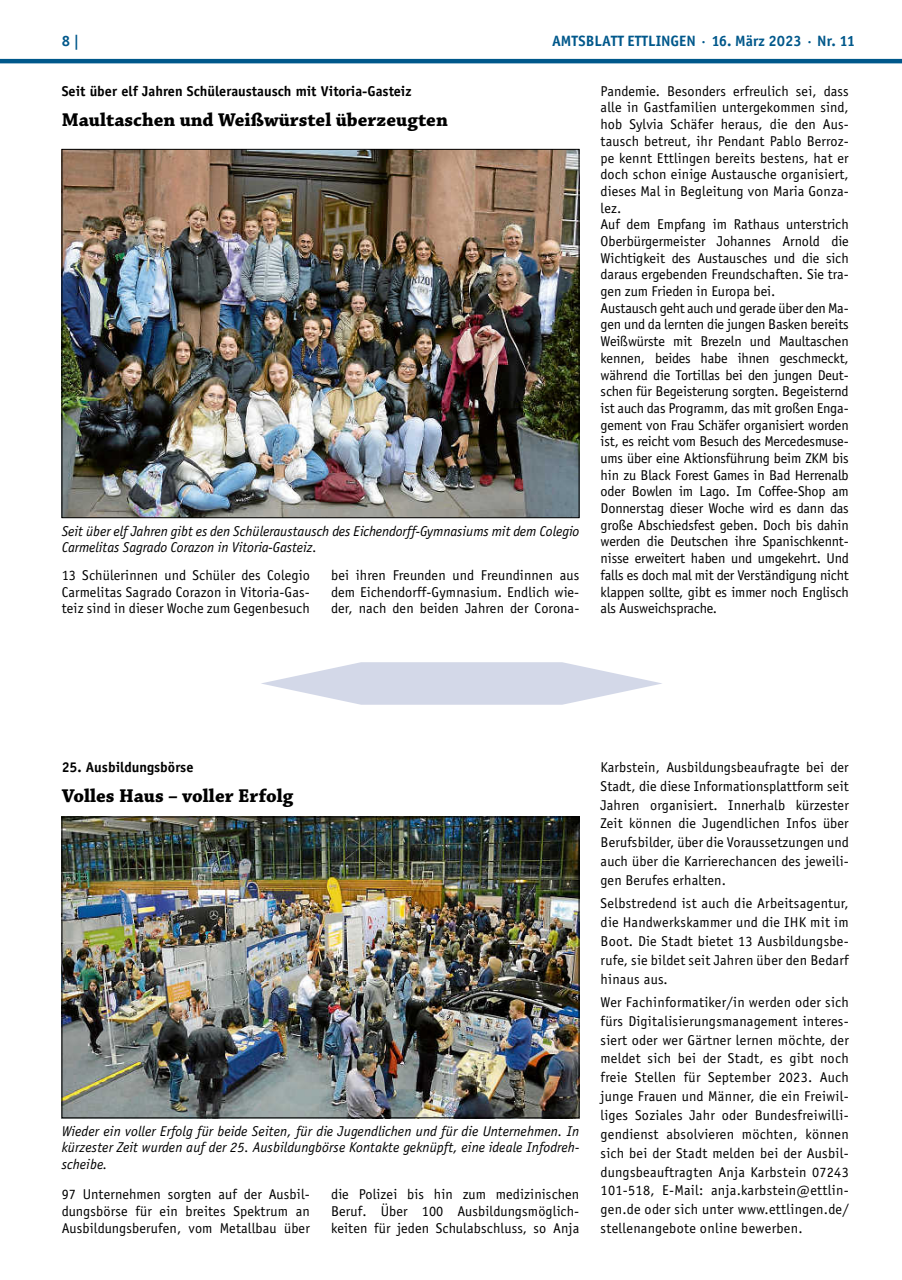
<style>
.page{position:relative;width:902px;height:1280px;background:#fff}
.page>*{position:absolute;margin:0;border:0;box-sizing:border-box;transform-origin:0 0}
.t1{font:700 19.5px "Chaparral Pro";color:#000}
.t2{font:700 15px "Officina Sans";color:#00588b}
.t3{font:14.25px/16.6px "Officina Sans";letter-spacing:-.01em;color:#000;text-align:justify}
.t4{font:italic 14.25px/16.5px "Officina Sans";color:#000}
.t5{font:700 14.25px "Officina Sans";color:#000}
</style>
<div class="page">
<hr style="left:0;top:59px;width:901px;height:4px;background:#00588b">
<img style="left:64px;top:151px;width:513px;height:365px">
<img style="left:64px;top:819px;width:513px;height:297px">
<div style="left:62px;top:817px;width:517px;height:301px;border:1px solid #000"></div>
<svg style="left:261px;top:662px;width:401px;height:43px"></svg>
<p class="t2" style="left:62px;top:32px;width:19px">8 |</p>
<p class="t2" style="left:552px;top:32px;width:304px">AMTSBLATT ETTLINGEN · 16. März 2023 · Nr. 11</p>
<p class="t5" style="left:62px;top:83px;width:351px">Seit über elf Jahren Schüleraustausch mit Vitoria-Gasteiz</p>
<h1 class="t1" style="left:62px;top:108px;width:387px">Maultaschen und Weißwürstel überzeugten</h1>
<p class="t3" style="left:600px;top:83px;width:250px;text-align:left">Pandemie. Besonders erfreulich sei, dass alle in Gastfamilien untergekommen sind, hob Sylvia Schäfer heraus, die den Aus&shy;tausch betreut, ihr Pendant Pablo Berroz&shy;pe kennt Ettlingen bereits bestens, hat er doch schon einige Austausche organisiert, dieses Mal in Begleitung von Maria Gonza&shy;lez.<br>Auf dem Empfang im Rathaus unterstrich Oberbürgermeister Johannes Arnold die Wichtigkeit des Austausches und die sich daraus ergebenden Freundschaften. Sie tra&shy;gen zum Frieden in Europa bei.<br>Austausch geht auch und gerade über den Ma&shy;gen und da lernten die jungen Basken bereits Weißwürste mit Brezeln und Maultaschen kennen, beides habe ihnen geschmeckt, während die Tortillas bei den jungen Deut&shy;schen für Begeisterung sorgten. Begeisternd ist auch das Programm, das mit großen Enga&shy;gement von Frau Schäfer organisiert worden ist, es reicht vom Besuch des Mercedesmuse&shy;ums über eine Aktionsführung beim ZKM bis hin zu Black Forest Games in Bad Herrenalb oder Bowlen im Lago. Im Coffee-Shop am Donnerstag dieser Woche wird es dann das große Abschiedsfest geben. Doch bis dahin werden die Deutschen ihre Spanischkennt&shy;nisse erweitert haben und umgekehrt. Und falls es doch mal mit der Verständigung nicht klappen sollte, gibt es immer noch Englisch als Ausweichsprache.</p>
<p class="t4" style="left:62px;top:523px;width:519px">Seit über elf Jahren gibt es den Schüleraustausch des Eichendorff-Gymnasiums mit dem Colegio<br>Carmelitas Sagrado Corazon in Vitoria-Gasteiz.</p>
<p class="t3" style="left:62px;top:567px;width:250px">13 Schülerinnen und Schüler des Colegio Carmelitas Sagrado Corazon in Vitoria-Gas&shy;teiz sind in dieser Woche zum Gegenbesuch</p>
<p class="t3" style="left:331px;top:567px;width:250px">bei ihren Freunden und Freundinnen aus dem Eichendorff-Gymnasium. Endlich wie&shy;der, nach den beiden Jahren der Corona-</p>
<p class="t5" style="left:62px;top:759px;width:133px">25. Ausbildungsbörse</p>
<h1 class="t1" style="left:62px;top:784px;width:233px">Volles Haus – voller Erfolg</h1>
<p class="t4" style="left:62px;top:1123px;width:519px;text-align:justify">Wieder ein voller Erfolg für beide Seiten, für die Jugendlichen und für die Unternehmen. In kürzester Zeit wurden auf der 25. Ausbildungbörse Kontakte geknüpft, eine ideale Infodreh&shy;scheibe.</p>
<p class="t3" style="left:62px;top:1186px;width:250px">97 Unternehmen sorgten auf der Ausbil&shy;dungsbörse für ein breites Spektrum an Ausbildungsberufen, vom Metallbau über</p>
<p class="t3" style="left:331px;top:1186px;width:250px">die Polizei bis hin zum medizinischen Beruf. Über 100 Ausbildungsmöglich&shy;keiten für jeden Schulabschluss, so Anja</p>
<p class="t3" style="left:600px;top:758px;width:250px;line-height:18.9px">Karbstein, Ausbildungsbeaufragte bei der Stadt, die diese Informationsplattform seit Jahren organisiert. Innerhalb kürzester Zeit können die Jugendlichen Infos über Berufsbilder, über die Voraussetzungen und auch über die Karrierechancen des jeweili&shy;gen Berufes erhalten.</p>
<p class="t3" style="left:600px;top:894px;width:250px;line-height:18.9px">Selbstredend ist auch die Arbeitsagentur, die Handwerkskammer und die IHK mit im Boot. Die Stadt bietet 13 Ausbildungsbe&shy;rufe, sie bildet seit Jahren über den Bedarf hinaus aus.</p>
<p class="t3" style="left:600px;top:992px;width:250px;line-height:18.9px">Wer Fachinformatiker/in werden oder sich fürs Digitalisierungsmanagement interes&shy;siert oder wer Gärtner lernen möchte, der meldet sich bei der Stadt, es gibt noch freie Stellen für September 2023. Auch junge Frauen und Männer, die ein Freiwil&shy;liges Soziales Jahr oder Bundesfreiwilli&shy;gendienst absolvieren möchten, können sich bei der Stadt melden bei der Ausbil&shy;dungsbeauftragten Anja Karbstein 07243<br>101-518, E-Mail: anja.karbstein@ettlin&shy;gen.de oder sich unter www.ettlingen.de/ stellenangebote online bewerben.</p>
</div>
